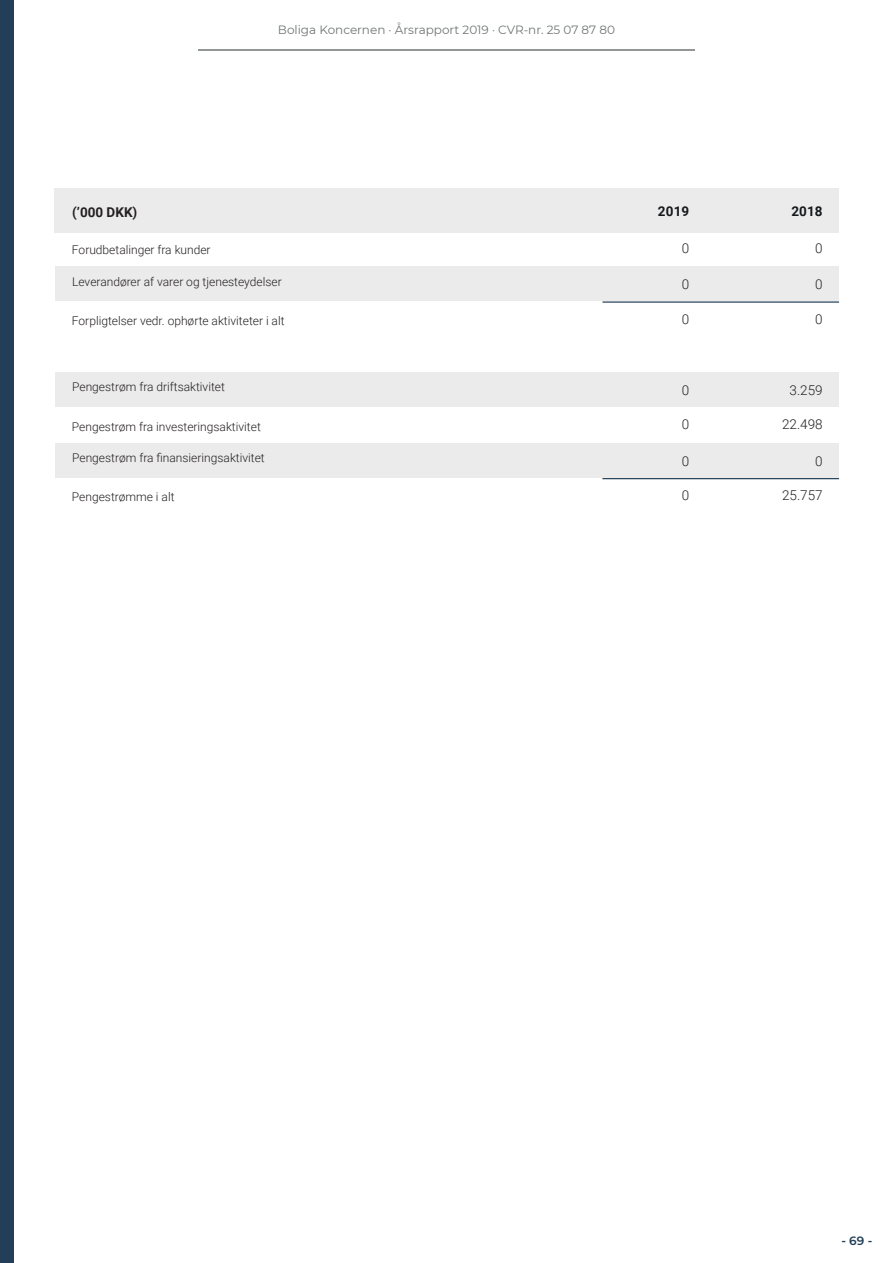
<style>
.page{position:relative;width:893px;height:1263px;background:#fff}
.page>*{position:absolute;margin:0;border:0;box-sizing:border-box;transform-origin:0 0}
.t1{font:300 13.5px "Roboto";color:#231f20}
.t2{font:700 13.5px "Roboto";color:#231f20}
.t3{font:700 13.5px "Roboto";letter-spacing:.01em;color:#15191c}
.t4{font:300 12px "Roboto";color:#231f20}
.t5{font:12px "Montserrat";color:#717575}
.t6{font:600 12px "Montserrat";color:#223e59}
</style>
<div class="page">
<hr style="left:198px;top:50px;width:497px;height:1px;background:#717575">
<div style="left:0;top:0;width:14px;height:1263px;background:#223e59"></div>
<div style="left:55px;top:189px;width:784px;height:44px;background:#ebebec"></div>
<div style="left:55px;top:266px;width:784px;height:35px;background:#ebebec"></div>
<div style="left:55px;top:372px;width:784px;height:35px;background:#ebebec"></div>
<hr style="left:602px;top:301px;width:237px;height:2px;background:#223e59">
<div style="left:55px;top:443px;width:784px;height:35px;background:#ebebec"></div>
<hr style="left:602px;top:478px;width:237px;height:1px;background:#223e59">
<p class="t5" style="left:278px;top:21px;width:339px">Boliga Koncernen · Årsrapport 2019 · CVR-nr. 25 07 87 80</p>
<p class="t2" style="left:72px;top:202px;width:67px">(’000 DKK)</p>
<p class="t3" style="left:658px;top:202px;width:33px">2019</p>
<p class="t3" style="left:791px;top:202px;width:33px">2018</p>
<p class="t4" style="left:72px;top:242px;width:140px">Forudbetalinger fra kunder</p>
<p class="t4" style="left:72px;top:273px;width:211px">Leverandører af varer og tjenesteydelser</p>
<p class="t1" style="left:682px;top:238px;width:9px">0</p>
<p class="t1" style="left:815px;top:238px;width:9px">0</p>
<p class="t1" style="left:682px;top:275px;width:9px">0</p>
<p class="t1" style="left:815px;top:275px;width:9px">0</p>
<p class="t4" style="left:72px;top:312px;width:214px">Forpligtelser vedr. ophørte aktiviteter i alt</p>
<p class="t1" style="left:682px;top:309px;width:9px">0</p>
<p class="t1" style="left:815px;top:309px;width:9px">0</p>
<p class="t4" style="left:72px;top:378px;width:154px">Pengestrøm fra driftsaktivitet</p>
<p class="t1" style="left:682px;top:380px;width:9px">0</p>
<p class="t1" style="left:790px;top:380px;width:35px">3.259</p>
<p class="t4" style="left:72px;top:418px;width:190px">Pengestrøm fra investeringsaktivitet</p>
<p class="t4" style="left:72px;top:449px;width:194px">Pengestrøm fra finansieringsaktivitet</p>
<p class="t1" style="left:682px;top:415px;width:9px">0</p>
<p class="t1" style="left:782px;top:415px;width:42px">22.498</p>
<p class="t1" style="left:682px;top:451px;width:9px">0</p>
<p class="t1" style="left:815px;top:451px;width:9px">0</p>
<p class="t4" style="left:72px;top:488px;width:104px">Pengestrømme i alt</p>
<p class="t1" style="left:682px;top:486px;width:9px">0</p>
<p class="t1" style="left:782px;top:486px;width:42px">25.757</p>
<p class="t6" style="left:841px;top:1232px;width:32px">- 69 -</p>
</div>
